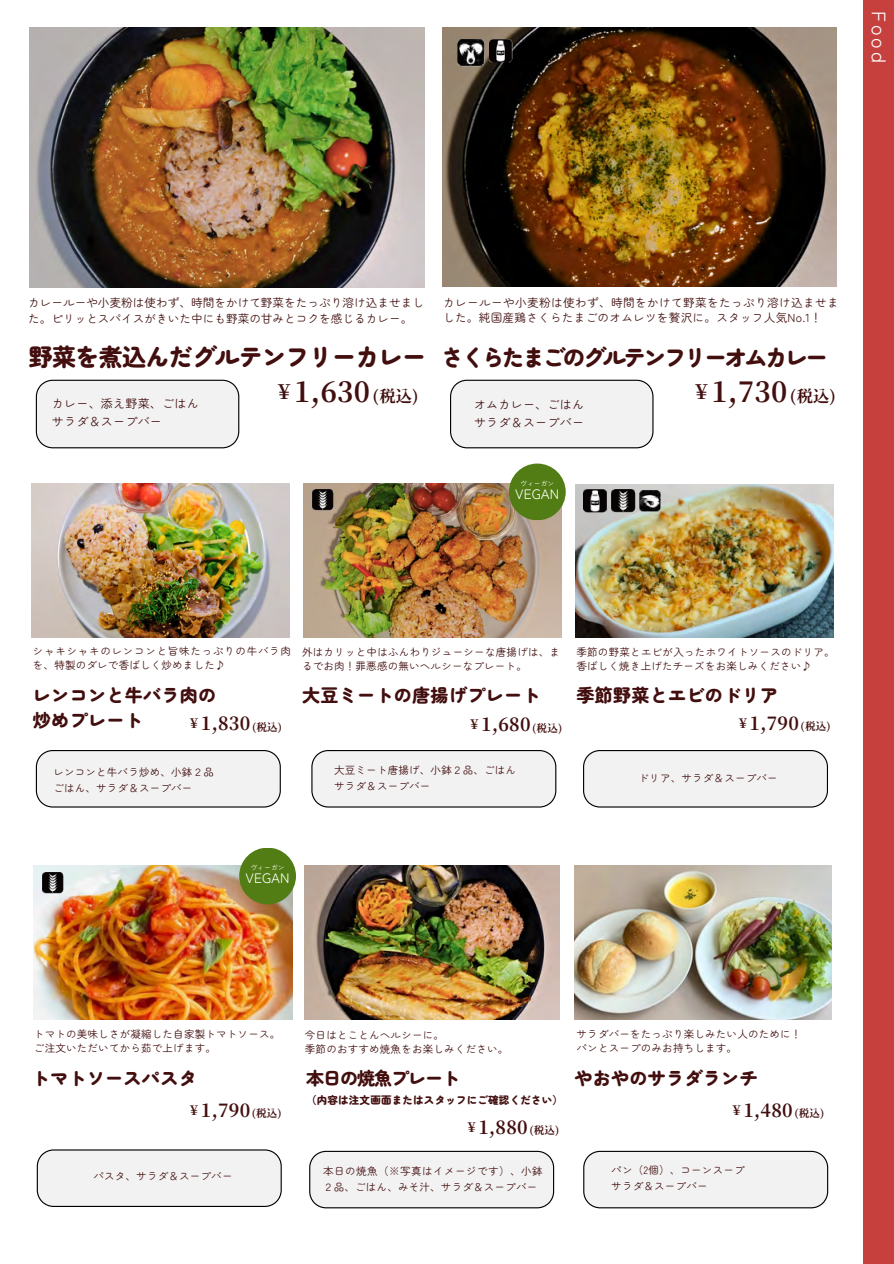
<style>
.page{position:relative;width:894px;height:1264px;background:#fff}
.page>*{position:absolute;margin:0;border:0;box-sizing:border-box;transform-origin:0 0}
.t1{font:700 27.6px "Source Han Serif JP";letter-spacing:.015em;color:#420e0e}
.t2{font:900 24px "Zen Maru Gothic";letter-spacing:-.03em;color:#420e0e}
.t3{font:900 22.5px "Zen Maru Gothic";letter-spacing:-.1em;color:#420e0e}
.t4{font:700 20.7px "Source Han Serif JP";color:#420e0e}
.t5{font:19.5px "Zen Maru Gothic";color:#fff}
.t6{font:900 18px/24.8px "Zen Maru Gothic";letter-spacing:.02em;color:#420e0e}
.t7{font:700 18px "Source Han Serif JP";letter-spacing:.015em;color:#420e0e}
.t8{font:900 18px "Zen Maru Gothic";letter-spacing:-.055em;color:#420e0e}
.t9{font:700 16.2px "Source Han Serif JP";color:#420e0e}
.t10{font:13.65px "Zen Maru Gothic";color:#fff}
.t11{font:700 13.5px "Source Han Serif JP";color:#420e0e}
.t12{font:12px "Zen Maru Gothic";letter-spacing:.02em;color:#420e0e}
.t13{font:11.7px/15.5px "Zen Maru Gothic";letter-spacing:.03em;color:#420e0e}
.t14{font:11.7px/15.5px "Zen Maru Gothic";color:#420e0e}
.t15{font:10.5px/14px "Zen Maru Gothic";letter-spacing:.02em;color:#420e0e}
.t16{font:10.5px/14px "Zen Maru Gothic";letter-spacing:.07em;color:#420e0e}
.t17{font:10.5px/15.8px "Zen Maru Gothic";letter-spacing:.045em;color:#420e0e}
.t18{font:700 10.5px "Source Han Serif JP";letter-spacing:.015em;color:#420e0e}
.t19{font:900 10.5px "Zen Maru Gothic";letter-spacing:.02em;color:#420e0e}
.t20{font:6.9px "Zen Maru Gothic";color:#fff}
</style>
<div class="page">
<img style="left:30px;top:28px;width:394px;height:259px">
<img style="left:442px;top:27px;width:394px;height:260px">
<img style="left:31px;top:484px;width:258px;height:154px">
<img style="left:303px;top:484px;width:258px;height:154px">
<img style="left:575px;top:484px;width:257px;height:154px">
<img style="left:34px;top:865px;width:258px;height:154px">
<img style="left:42px;top:872px;width:22px;height:21px">
<img style="left:583px;top:489px;width:24px;height:24px">
<img style="left:611px;top:489px;width:24px;height:24px">
<img style="left:639px;top:490px;width:21px;height:21px">
<div style="left:36px;top:380px;width:203px;height:68px;background:#f2f2f2"></div>
<div style="left:450px;top:380px;width:203px;height:68px;background:#f2f2f2"></div>
<img style="left:457px;top:39px;width:27px;height:27px">
<div style="left:863px;top:0;width:30px;height:1263px;background:#c6413d"></div>
<div style="left:508px;top:463px;width:57px;height:57px;background:#517d14;border-radius:50%"></div>
<img style="left:574px;top:865px;width:256px;height:154px">
<img style="left:305px;top:865px;width:254px;height:154px">
<svg style="left:311px;top:750px;width:245px;height:57px"></svg>
<svg style="left:309px;top:1150px;width:245px;height:58px"></svg>
<div style="left:239px;top:847px;width:57px;height:57px;background:#517d14;border-radius:50%"></div>
<svg style="left:37px;top:1149px;width:245px;height:57px"></svg>
<svg style="left:36px;top:750px;width:245px;height:57px"></svg>
<svg style="left:583px;top:1150px;width:245px;height:58px"></svg>
<svg style="left:583px;top:750px;width:244px;height:57px"></svg>
<img style="left:312px;top:489px;width:21px;height:22px">
<img style="left:489px;top:39px;width:23px;height:24px">
<h1 class="t5" style="left:894px;top:11px;width:54px;rotate:90deg">Food</h1>
<p class="t14" style="left:28px;top:294px;width:397px">カレールーや小麦粉は使わず、時間をかけて野菜をたっぷり溶け込ませました。ピリッとスパイスがきいた中にも野菜の甘みとコクを感じるカレー。</p>
<p class="t13" style="left:443px;top:294px;width:397px">カレールーや小麦粉は使わず、時間をかけて野菜をたっぷり溶け込ませました。純国産鶏さくらたまごのオムレツを贅沢に。スタッフ人気No.1！</p>
<p class="t2" style="left:29px;top:338px;width:399px">野菜を煮込んだグルテンフリーカレー</p>
<h3 class="t4" style="left:278px;top:374px;width:14px">¥</h3>
<h3 class="t1" style="left:294px;top:370px;width:77px">1,630</h3>
<p class="t9" style="left:372px;top:383px;width:47px">(税込)</p>
<h2 class="t12" style="left:52px;top:394px;width:148px">カレー、添え野菜、ごはん</h2>
<p class="t12" style="left:52px;top:412px;width:111px">サラダ＆スープバー</p>
<p class="t3" style="left:441px;top:340px;width:388px">さくらたまごのグルテンフリーオムカレー</p>
<p class="t12" style="left:474px;top:395px;width:111px">オムカレー、ごはん</p>
<p class="t12" style="left:474px;top:413px;width:111px">サラダ＆スープバー</p>
<h3 class="t4" style="left:695px;top:374px;width:14px">¥</h3>
<h3 class="t1" style="left:711px;top:370px;width:77px">1,730</h3>
<p class="t9" style="left:789px;top:383px;width:47px">(税込)</p>
<h2 class="t20" style="left:520px;top:478px;width:36px">ヴィーガン</h2>
<h5 class="t10" style="left:515px;top:483px;width:45px">VEGAN</h5>
<p class="t16" style="left:33px;top:643px;width:259px">シャキシャキのレンコンと旨味たっぷりの牛バラ肉を、特製のダレで香ばしく炒めました♪</p>
<p class="t15" style="left:302px;top:644px;width:259px">外はカリッと中はふんわりジューシーな唐揚げは、まるでお肉！罪悪感の無いヘルシーなプレート。</p>
<p class="t6" style="left:33px;top:682px;width:185px">レンコンと牛バラ肉の炒めプレート</p>
<p class="t11" style="left:190px;top:712px;width:9px">¥</p>
<p class="t7" style="left:201px;top:709px;width:51px">1,830</p>
<p class="t18" style="left:252px;top:718px;width:31px">(税込)</p>
<p class="t15" style="left:53px;top:764px;width:162px">レンコンと牛バラ炒め、小鉢２品</p>
<p class="t15" style="left:53px;top:780px;width:141px">ごはん、サラダ＆スープバー</p>
<h5 class="t6" style="left:302px;top:682px;width:240px">大豆ミートの唐揚げプレート</h5>
<p class="t11" style="left:470px;top:713px;width:9px">¥</p>
<h6 class="t7" style="left:481px;top:710px;width:51px">1,680</h6>
<p class="t18" style="left:532px;top:719px;width:31px">(税込)</p>
<h3 class="t15" style="left:334px;top:762px;width:183px">大豆ミート唐揚げ、小鉢２品、ごはん</h3>
<p class="t15" style="left:334px;top:778px;width:98px">サラダ＆スープバー</p>
<h3 class="t15" style="left:576px;top:644px;width:260px">季節の野菜とエビが入ったホワイトソースのドリア。香ばしく焼き上げたチーズをお楽しみください♪</h3>
<p class="t6" style="left:576px;top:682px;width:203px">季節野菜とエビのドリア</p>
<h6 class="t11" style="left:739px;top:712px;width:9px">¥</h6>
<p class="t7" style="left:749px;top:709px;width:51px">1,790</p>
<p class="t18" style="left:800px;top:718px;width:31px">(税込)</p>
<h3 class="t15" style="left:638px;top:770px;width:141px">ドリア、サラダ＆スープバー</h3>
<h1 class="t20" style="left:250px;top:862px;width:36px">ヴィーガン</h1>
<p class="t10" style="left:245px;top:866px;width:45px">VEGAN</p>
<p class="t15" style="left:34px;top:1026px;width:248px">トマトの美味しさが凝縮した自家製トマトソース。</p>
<p class="t15" style="left:34px;top:1040px;width:183px">ご注文いただいてから茹で上げます。</p>
<p class="t15" style="left:305px;top:1027px;width:141px">今日はとことんヘルシーに。</p>
<p class="t15" style="left:305px;top:1041px;width:205px">季節のおすすめ焼魚をお楽しみください。</p>
<p class="t15" style="left:576px;top:1026px;width:226px">サラダバーをたっぷり楽しみたい人のために！</p>
<p class="t15" style="left:576px;top:1040px;width:162px">パンとスープのみお持ちします。</p>
<p class="t6" style="left:32px;top:1064px;width:166px">トマトソースパスタ</p>
<p class="t11" style="left:190px;top:1099px;width:9px">¥</p>
<p class="t7" style="left:201px;top:1096px;width:51px">1,790</p>
<h3 class="t18" style="left:252px;top:1105px;width:31px">(税込)</h3>
<p class="t8" style="left:306px;top:1063px;width:156px">本日の焼魚プレート</p>
<p class="t19" style="left:306px;top:1091px;width:258px">（内容は注文画面またはスタッフにご確認ください）</p>
<p class="t11" style="left:468px;top:1116px;width:9px">¥</p>
<h3 class="t7" style="left:478px;top:1113px;width:51px">1,880</h3>
<p class="t18" style="left:529px;top:1122px;width:31px">(税込)</p>
<p class="t6" style="left:574px;top:1064px;width:185px">やおやのサラダランチ</p>
<p class="t11" style="left:732px;top:1099px;width:9px">¥</p>
<p class="t7" style="left:743px;top:1096px;width:51px">1,480</p>
<p class="t18" style="left:794px;top:1105px;width:31px">(税込)</p>
<p class="t15" style="left:93px;top:1168px;width:141px">パスタ、サラダ＆スープバー</p>
<p class="t17" style="left:323px;top:1162px;width:221px">本日の焼魚（※写真はイメージです）、小鉢<br>２品、ごはん、みそ汁、サラダ＆スープバー</p>
<p class="t15" style="left:611px;top:1162px;width:135px">パン（2個）、コーンスープ</p>
<p class="t15" style="left:611px;top:1177px;width:98px">サラダ＆スープバー</p>
</div>
